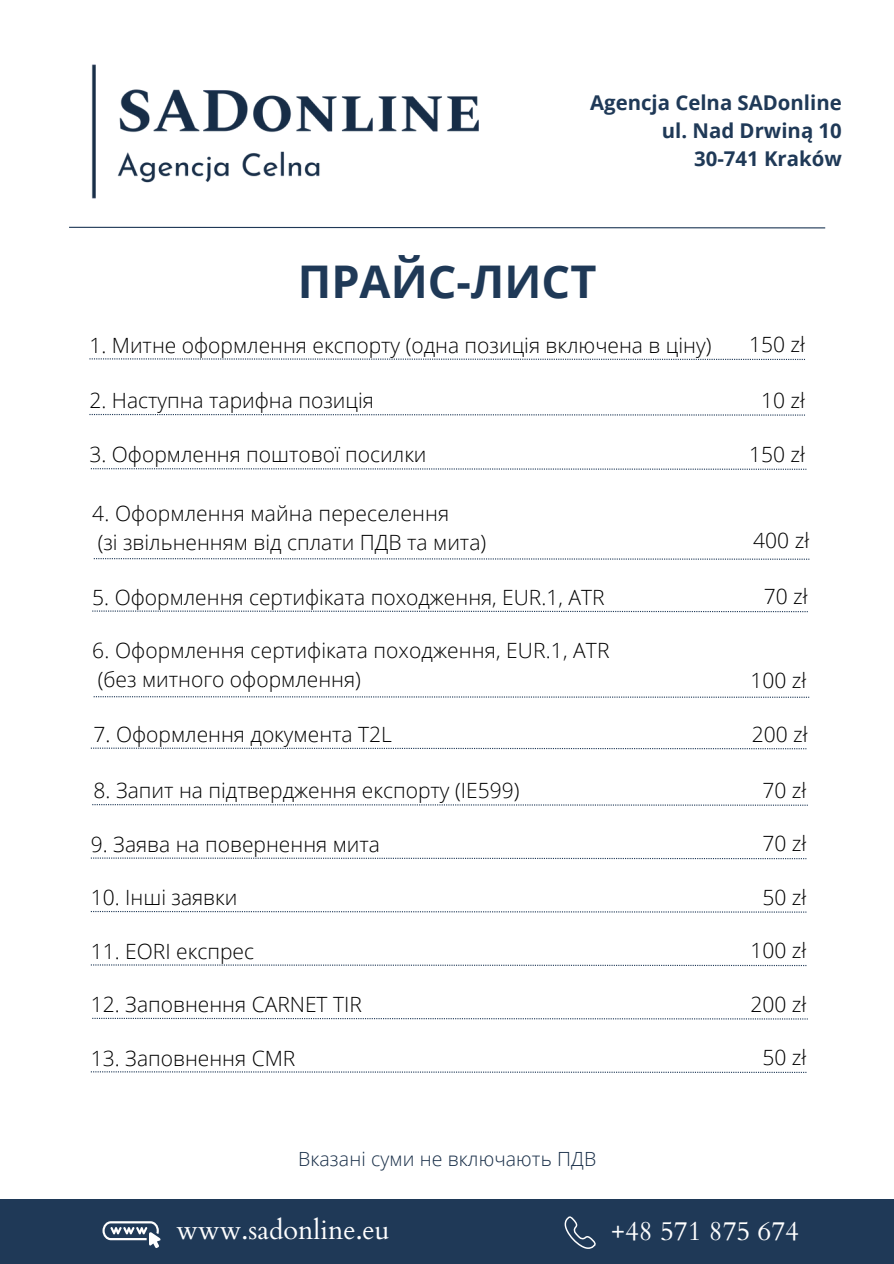
<style>
.page{position:relative;width:894px;height:1264px;background:#fff}
.page>*{position:absolute;margin:0;border:0;box-sizing:border-box;transform-origin:0 0}
.t1{font:700 45px "Open Sans";color:#1f3957}
.t2{font:27px "Cardo";color:#fff}
.t3{font:300 21px "Open Sans";color:#000}
.t4{font:700 20.4px "Open Sans";color:#1f3957}
.t5{font:300 19.5px "Open Sans";letter-spacing:.005em;color:#172d47}
</style>
<div class="page">
<div style="left:0;top:1199px;width:893px;height:64px;background:#1f3957"></div>
<svg style="left:564px;top:1216px;width:32px;height:32px"></svg>
<svg style="left:102px;top:1221px;width:59px;height:27px"></svg>
<svg style="left:69px;top:226px;width:757px;height:3px"></svg>
<svg style="left:89px;top:358px;width:715px;height:2px"></svg>
<svg style="left:91px;top:468px;width:715px;height:2px"></svg>
<svg style="left:89px;top:414px;width:714px;height:1px"></svg>
<svg style="left:94px;top:558px;width:715px;height:1px"></svg>
<svg style="left:92px;top:610px;width:715px;height:2px"></svg>
<svg style="left:94px;top:696px;width:715px;height:1px"></svg>
<svg style="left:92px;top:804px;width:715px;height:1px"></svg>
<svg style="left:91px;top:857px;width:715px;height:2px"></svg>
<svg style="left:91px;top:911px;width:715px;height:1px"></svg>
<svg style="left:91px;top:964px;width:715px;height:2px"></svg>
<svg style="left:92px;top:1017px;width:715px;height:2px"></svg>
<svg style="left:91px;top:747px;width:715px;height:2px"></svg>
<svg style="left:91px;top:1071px;width:715px;height:1px"></svg>
<img style="left:91px;top:64px;width:388px;height:135px">
<p class="t4" style="left:590px;top:88px;width:253px">Agencja Celna SADonline</p>
<p class="t4" style="left:661px;top:116px;width:181px">ul. Nad Drwiną 10</p>
<p class="t4" style="left:694px;top:144px;width:149px">30-741 Kraków</p>
<p class="t1" style="left:298px;top:249px;width:300px">ПРАЙС-ЛИСТ</p>
<p class="t3" style="left:89px;top:330px;width:623px">1. Митне оформлення експорту (одна позиція включена в ціну)</p>
<p class="t3" style="left:89px;top:386px;width:286px">2. Наступна тарифна позиція</p>
<p class="t3" style="left:89px;top:440px;width:338px">3. Оформлення поштової посилки</p>
<p class="t3" style="left:92px;top:498px;width:358px">4. Оформлення майна переселення</p>
<p class="t3" style="left:98px;top:527px;width:390px">(зі звільненням від сплати ПДВ та мита)</p>
<p class="t3" style="left:92px;top:582px;width:513px">5. Оформлення сертифіката походження, EUR.1, ATR</p>
<p class="t3" style="left:92px;top:635px;width:518px">6. Оформлення сертифіката походження, EUR.1, ATR</p>
<p class="t3" style="left:98px;top:665px;width:264px">(без митного оформлення)</p>
<p class="t3" style="left:748px;top:329px;width:57px">150 zł</p>
<p class="t3" style="left:760px;top:385px;width:45px">10 zł</p>
<p class="t3" style="left:748px;top:439px;width:57px">150 zł</p>
<p class="t3" style="left:753px;top:526px;width:57px">400 zł</p>
<p class="t3" style="left:763px;top:582px;width:45px">70 zł</p>
<p class="t3" style="left:750px;top:665px;width:57px">100 zł</p>
<p class="t3" style="left:94px;top:719px;width:300px">7. Оформлення документа T2L</p>
<p class="t3" style="left:751px;top:719px;width:57px">200 zł</p>
<p class="t3" style="left:94px;top:775px;width:427px">8. Запит на підтвердження експорту (IE599)</p>
<p class="t3" style="left:91px;top:829px;width:291px">9. Заява на повернення мита</p>
<p class="t3" style="left:91px;top:882px;width:148px">10. Інші заявки</p>
<p class="t3" style="left:91px;top:936px;width:165px">11. EORI експрес</p>
<p class="t3" style="left:91px;top:989px;width:272px">12. Заповнення CARNET TIR</p>
<p class="t3" style="left:91px;top:1043px;width:206px">13. Заповнення CMR</p>
<p class="t5" style="left:298px;top:1145px;width:299px">Вказані суми не включають ПДВ</p>
<p class="t3" style="left:762px;top:775px;width:45px">70 zł</p>
<p class="t3" style="left:762px;top:828px;width:45px">70 zł</p>
<p class="t3" style="left:762px;top:882px;width:45px">50 zł</p>
<p class="t3" style="left:750px;top:935px;width:57px">100 zł</p>
<p class="t3" style="left:750px;top:989px;width:57px">200 zł</p>
<p class="t3" style="left:762px;top:1042px;width:45px">50 zł</p>
<p class="t2" style="left:176px;top:1212px;width:214px">www.sadonline.eu</p>
<p class="t2" style="left:611px;top:1213px;width:189px">+48 571 875 674</p>
</div>
